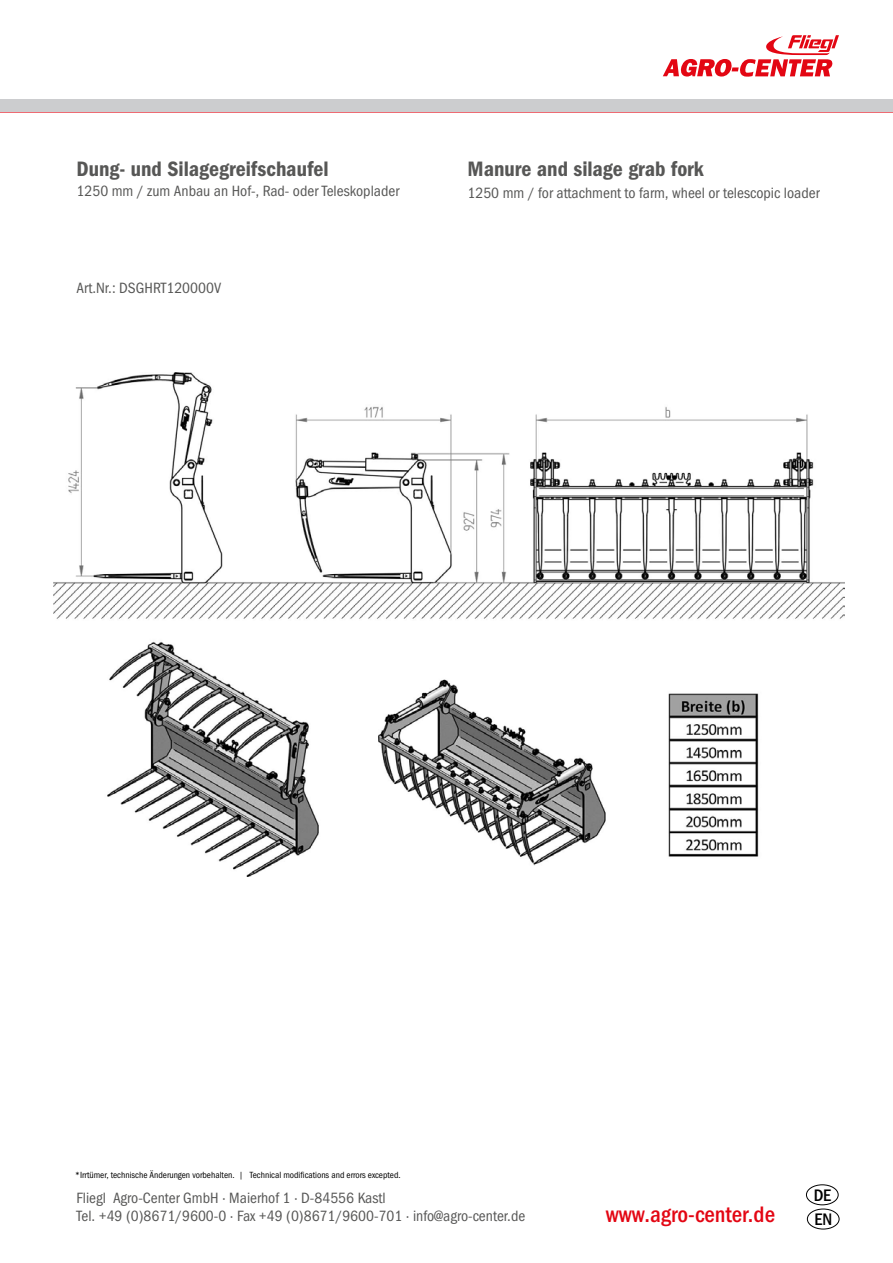
<style>
.page{position:relative;width:893px;height:1263px;background:#fff}
.page>*{position:absolute;margin:0;border:0;box-sizing:border-box;transform-origin:0 0}
.t1{font:22.5px "Franklin Gothic Medi Cond ITC";color:#e30613}
.t2{font:21px "Franklin Gothic Demi Cond ITC";color:#575756}
.t3{font:16.8px "Franklin Gothic Medi Cond ITC";color:#000}
.t4{font:15px/18px "Franklin Gothic Book Cond ITC";color:#575756}
.t5{font:9px "Franklin Gothic Book Cond ITC";color:#000}
</style>
<div class="page">
<div style="left:806px;top:1184px;width:33px;height:21px;border:1px solid #000;border-radius:50%"></div>
<hr style="left:0;top:111px;width:893px;height:2px;background:#e30613">
<div style="left:0;top:99px;width:893px;height:12px;background:#cccdcf"></div>
<svg style="left:663px;top:35px;width:176px;height:42px"></svg>
<div style="left:807px;top:1208px;width:33px;height:21px;border:1px solid #000;border-radius:50%"></div>
<img style="left:54px;top:372px;width:791px;height:504px">
<h2 class="t2" style="left:77px;top:157px;width:254px">Dung- und Silagegreifschaufel</h2>
<p class="t4" style="left:77px;top:182px;width:324px">1250 mm / zum Anbau an Hof-, Rad- oder Teleskoplader</p>
<p class="t4" style="left:77px;top:279px;width:146px">Art.Nr.: DSGHRT120000V</p>
<h2 class="t2" style="left:467px;top:157px;width:238px">Manure and silage grab fork</h2>
<p class="t4" style="left:467px;top:184px;width:354px">1250 mm / for attachment to farm, wheel or telescopic loader</p>
<p class="t5" style="left:75px;top:1169px;width:327px">*Irrtümer, technische Änderungen vorbehalten. | Technical modifications and errors excepted.</p>
<p class="t4" style="left:77px;top:1189px;width:450px">Fliegl Agro-Center GmbH · Maierhof 1 · D-84556 Kastl<br>Tel. +49 (0)8671/9600-0 · Fax +49 (0)8671/9600-701 · info@agro-center.de</p>
<p class="t3" style="left:814px;top:1185px;width:19px">DE</p>
<h1 class="t1" style="left:606px;top:1201px;width:171px">www.agro-center.de</h1>
<p class="t3" style="left:815px;top:1209px;width:19px">EN</p>
</div>
